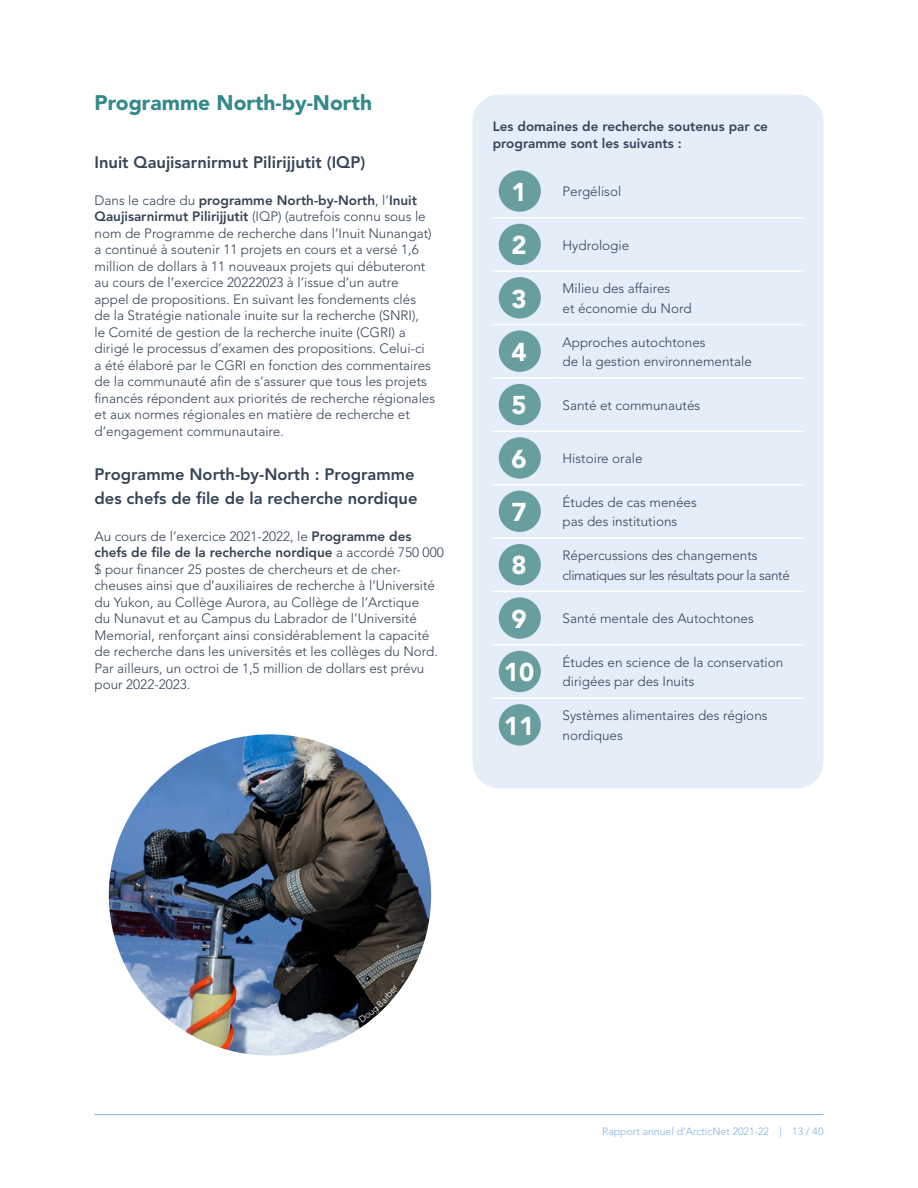
<style>
.page{position:relative;width:918px;height:1188px;background:#fff}
.page>*{position:absolute;margin:0;border:0;box-sizing:border-box;transform-origin:0 0}
.t1{font:900 25.65px "Avenir LT Std";color:#fff}
.t2{font:900 21px "Avenir LT Std";color:#34898a}
.t3{font:800 16.5px/24px "Avenir LT Std";color:#354355}
.t4{font:300 13.5px/16.5px "Avenir LT Std";color:#354355}
.t5{font:300 13.5px/19.5px "Avenir LT Std";letter-spacing:-.03em;color:#354355}
.t6{font:800 13.5px/16.5px "Avenir LT Std";color:#354355}
.t7{font:300 10.5px "Avenir LT Std";color:#87b1df}
.s1{font-weight:800}
</style>
<div class="page">
<div style="left:472px;top:94px;width:352px;height:694px;background:#e5edf9;border-radius:27px"></div>
<hr style="left:493px;top:217px;width:64px;height:2px;background:#fff">
<hr style="left:557px;top:217px;width:246px;height:2px;background:#fff">
<hr style="left:493px;top:270px;width:64px;height:2px;background:#fff">
<hr style="left:557px;top:270px;width:246px;height:2px;background:#fff">
<hr style="left:493px;top:324px;width:64px;height:1px;background:#fff">
<hr style="left:557px;top:324px;width:246px;height:1px;background:#fff">
<hr style="left:493px;top:377px;width:64px;height:2px;background:#fff">
<hr style="left:557px;top:377px;width:246px;height:2px;background:#fff">
<hr style="left:493px;top:431px;width:64px;height:1px;background:#fff">
<hr style="left:557px;top:431px;width:246px;height:1px;background:#fff">
<hr style="left:493px;top:484px;width:64px;height:1px;background:#fff">
<hr style="left:557px;top:484px;width:246px;height:1px;background:#fff">
<hr style="left:493px;top:537px;width:64px;height:2px;background:#fff">
<hr style="left:557px;top:537px;width:246px;height:2px;background:#fff">
<hr style="left:493px;top:591px;width:64px;height:1px;background:#fff">
<hr style="left:557px;top:591px;width:246px;height:1px;background:#fff">
<hr style="left:493px;top:644px;width:64px;height:2px;background:#fff">
<hr style="left:557px;top:644px;width:246px;height:2px;background:#fff">
<hr style="left:493px;top:697px;width:64px;height:2px;background:#fff">
<hr style="left:557px;top:697px;width:246px;height:2px;background:#fff">
<div style="left:499px;top:170px;width:42px;height:42px;background:#699e9f;border-radius:50%"></div>
<div style="left:499px;top:224px;width:42px;height:41px;background:#699e9f;border-radius:50%"></div>
<div style="left:499px;top:277px;width:42px;height:42px;background:#699e9f;border-radius:50%"></div>
<div style="left:499px;top:331px;width:42px;height:41px;background:#699e9f;border-radius:50%"></div>
<div style="left:499px;top:384px;width:42px;height:41px;background:#699e9f;border-radius:50%"></div>
<div style="left:499px;top:437px;width:42px;height:42px;background:#699e9f;border-radius:50%"></div>
<div style="left:499px;top:491px;width:42px;height:41px;background:#699e9f;border-radius:50%"></div>
<div style="left:499px;top:544px;width:42px;height:41px;background:#699e9f;border-radius:50%"></div>
<div style="left:499px;top:597px;width:42px;height:42px;background:#699e9f;border-radius:50%"></div>
<div style="left:499px;top:651px;width:42px;height:41px;background:#699e9f;border-radius:50%"></div>
<div style="left:499px;top:704px;width:42px;height:42px;background:#699e9f;border-radius:50%"></div>
<img style="left:109px;top:734px;width:322px;height:322px">
<hr style="left:94px;top:1114px;width:730px;height:1px;background:#87b1df">
<svg style="left:351px;top:985px;width:47px;height:43px"></svg>
<h2 class="t2" style="left:94px;top:90px;width:279px">Programme North-by-North</h2>
<p class="t3" style="left:94px;top:150px;width:272px">Inuit Qaujisarnirmut Pilirijjutit (IQP)</p>
<p class="t4" style="left:94px;top:192px;width:342px">Dans le cadre du <span class="s1">programme North-by-North</span>, l’<span class="s1">Inuit Qaujisarnirmut Pilirijjutit</span> (IQP) (autrefois connu sous le nom de Programme de recherche dans l’Inuit Nunangat) a continué à soutenir 11 projets en cours et a versé 1,6 million de dollars à 11 nouveaux projets qui débuteront au cours de l’exercice 20222023 à l’issue d’un autre appel de propositions. En suivant les fondements clés de la Stratégie nationale inuite sur la recherche (SNRI),<br>le Comité de gestion de la recherche inuite (CGRI) a dirigé le processus d’examen des propositions. Celui-ci a été élaboré par le CGRI en fonction des commentaires de la communauté afin de s’assurer que tous les projets financés répondent aux priorités de recherche régionales et aux normes régionales en matière de recherche et d’engagement communautaire.</p>
<p class="t3" style="left:94px;top:462px;width:325px">Programme North-by-North : Programme des chefs de file de la recherche nordique</p>
<p class="t4" style="left:94px;top:528px;width:351px">Au cours de l’exercice 2021-2022, le <span class="s1">Programme des chefs de file de la recherche nordique</span> a accordé 750 000 $ pour financer 25 postes de chercheurs et de cher&shy;cheuses ainsi que d’auxiliaires de recherche à l’Université du Yukon, au Collège Aurora, au Collège de l’Arctique<br>du Nunavut et au Campus du Labrador de l’Université Memorial, renforçant ainsi considérablement la capacité de recherche dans les universités et les collèges du Nord.<br>Par ailleurs, un octroi de 1,5 million de dollars est prévu pour 2022-2023.</p>
<p class="t6" style="left:493px;top:118px;width:277px">Les domaines de recherche soutenus par ce programme sont les suivants :</p>
<h1 class="t1" style="left:511px;top:176px;width:17px">1</h1>
<p class="t4" style="left:563px;top:183px;width:60px">Pergélisol</p>
<h1 class="t1" style="left:511px;top:230px;width:17px">2</h1>
<p class="t4" style="left:563px;top:237px;width:68px">Hydrologie</p>
<h1 class="t1" style="left:511px;top:283px;width:17px">3</h1>
<p class="t4" style="left:563px;top:279px;width:131px;line-height:19.5px">Milieu des affaires<br>et économie du Nord</p>
<h1 class="t1" style="left:511px;top:336px;width:17px">4</h1>
<p class="t4" style="left:563px;top:332px;width:191px;line-height:19.5px">Approches autochtones<br>de la gestion environnementale</p>
<h1 class="t1" style="left:511px;top:390px;width:17px">5</h1>
<p class="t4" style="left:563px;top:397px;width:139px">Santé et communautés</p>
<h1 class="t1" style="left:511px;top:443px;width:17px">6</h1>
<p class="t4" style="left:563px;top:450px;width:82px">Histoire orale</p>
<h1 class="t1" style="left:511px;top:497px;width:17px">7</h1>
<p class="t4" style="left:563px;top:492px;width:136px;line-height:19.5px">Études de cas menées pas des institutions</p>
<h1 class="t1" style="left:511px;top:550px;width:17px">8</h1>
<p class="t5" style="left:563px;top:546px;width:229px">Répercussions des changements climatiques sur les résultats pour la santé</p>
<h1 class="t1" style="left:511px;top:603px;width:17px">9</h1>
<p class="t4" style="left:563px;top:610px;width:193px">Santé mentale des Autochtones</p>
<h1 class="t1" style="left:504px;top:657px;width:32px">10</h1>
<p class="t4" style="left:563px;top:652px;width:222px;line-height:19.5px">Études en science de la conservation dirigées par des Inuits</p>
<h1 class="t1" style="left:504px;top:710px;width:32px">11</h1>
<p class="t4" style="left:563px;top:706px;width:207px;line-height:19.5px">Systèmes alimentaires des régions nordiques</p>
<p class="t7" style="left:602px;top:1125px;width:223px">Rapport annuel d’ArcticNet 2021-22 | 13 / 40</p>
</div>
